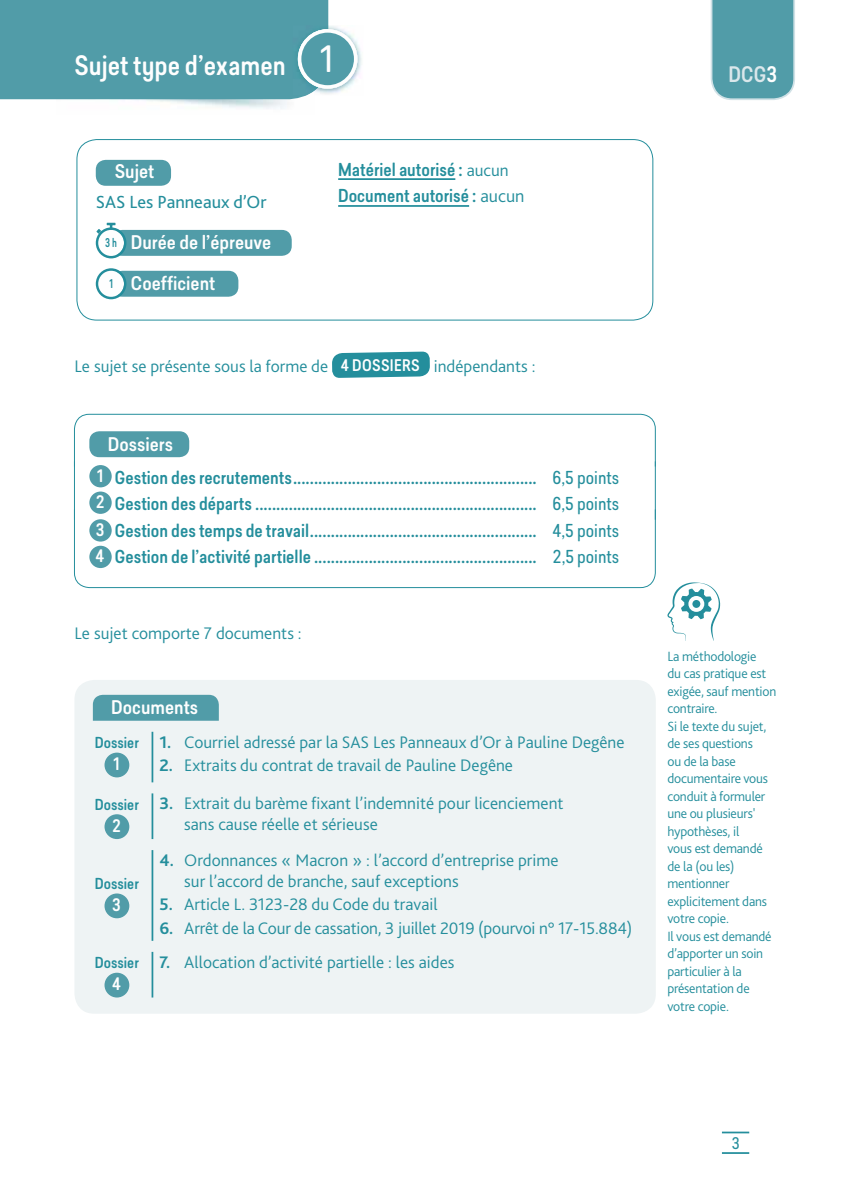
<style>
.page{position:relative;width:844px;height:1191px;background:#fff}
.page>*{position:absolute;margin:0;border:0;box-sizing:border-box;transform-origin:0 0}
.t1{font:500 26.25px "Predige Rounded";color:#fefefe}
.t2{font:500 21px "Predige Rounded";color:#dae7eb}
.t3{font:500 18.55px "Predige Rounded";color:#fefefe;scale:1.04 1}
.t4{font:18.38px "Bliss 2";color:#248e9c}
.t5{font:300 17.5px/21px "Bliss 2";color:#248e9c}
.t6{font:500 17.5px/26.4px "Predige Rounded";color:#248e9c}
.t7{font:500 16.97px "Predige Rounded";color:#fefefe}
.t8{font:15.75px "Predige Rounded";color:#248e9c}
.t9{font:500 14.88px "Predige Rounded";color:#248e9c}
.t10{font:300 14px/17.5px "Bliss 2";letter-spacing:-.015em;color:#248e9c}
.s1{font-weight:400;font-size:35.7px}
.s2{font-size:11.9px;color:#248e9c}
.s3{font-family:"Bliss 2";font-weight:300}
.s4{font-family:"Bliss 2";font-weight:300;font-size:18.38px}
.s5{font-family:"Predige Rounded";font-weight:500;font-size:15.75px;color:#fefefe}
.s6{font-size:16.97px;color:#fefefe}
.s7{font-weight:400}
.s8{font-family:"Predige Rounded";font-weight:500;font-size:14.88px}
.s9{font-weight:700}
.s10{color:#fefefe}
</style>
<div class="page">
<hr style="left:721px;top:1131px;width:28px;height:2px;background:#248e9c">
<svg style="left:722px;top:1152px;width:27px;height:1px"></svg>
<svg style="left:710px;top:0;width:85px;height:100px;background:#5ca2ad"></svg>
<img style="left:357px;top:42px;width:5px;height:34px">
<div style="left:0;top:0;width:345px;height:99px;background:#519ca8"></div>
<img style="left:292px;top:25px;width:36px;height:70px">
<img style="left:298px;top:29px;width:59px;height:60px">
<div style="left:299px;top:31px;width:56px;height:56px;background:#519ca8;border-radius:50%"></div>
<div style="left:298px;top:29px;width:59px;height:60px;border:4px solid #fefefe;border-radius:50%"></div>
<svg style="left:74px;top:413px;width:582px;height:54px"></svg>
<hr style="left:74px;top:461px;width:1px;height:59px;background:#248e9c">
<hr style="left:654px;top:461px;width:1px;height:59px;background:#248e9c">
<svg style="left:74px;top:508px;width:582px;height:80px"></svg>
<div style="left:96px;top:160px;width:75px;height:26px;background:#519ca8;border-radius:10px"></div>
<div style="left:112px;top:230px;width:179px;height:26px;background:#519ca8;border-radius:10px"></div>
<svg style="left:96px;top:223px;width:30px;height:35px"></svg>
<div style="left:112px;top:271px;width:126px;height:26px;background:#519ca8;border-radius:10px"></div>
<svg style="left:96px;top:268px;width:30px;height:31px"></svg>
<hr style="left:338px;top:178px;width:117px;height:2px;background:#248e9c">
<hr style="left:338px;top:205px;width:131px;height:2px;background:#248e9c">
<div style="left:76px;top:139px;width:577px;height:181px;border:1px solid #248e9c;border-radius:20px"></div>
<svg style="left:332px;top:351px;width:98px;height:27px;background:#3b9aa6"></svg>
<div style="left:89px;top:431px;width:100px;height:26px;background:#519ca8;border-radius:10px"></div>
<div style="left:89px;top:465px;width:23px;height:22px;background:#519ca8;border-radius:50%"></div>
<div style="left:89px;top:491px;width:23px;height:23px;background:#519ca8;border-radius:50%"></div>
<div style="left:89px;top:519px;width:23px;height:22px;background:#519ca8;border-radius:50%"></div>
<div style="left:89px;top:546px;width:23px;height:22px;background:#519ca8;border-radius:50%"></div>
<div style="left:74px;top:680px;width:581px;height:333px;background:#eef3f4;border-radius:20px"></div>
<hr style="left:151px;top:732px;width:2px;height:50px;background:#248e9c">
<hr style="left:151px;top:793px;width:2px;height:46px;background:#248e9c">
<hr style="left:151px;top:850px;width:2px;height:90px;background:#248e9c">
<hr style="left:151px;top:952px;width:2px;height:45px;background:#248e9c">
<div style="left:93px;top:695px;width:126px;height:25px;background:#519ca8"></div>
<div style="left:104px;top:752px;width:25px;height:25px;background:#519ca8;border-radius:50%"></div>
<div style="left:104px;top:814px;width:25px;height:25px;background:#519ca8;border-radius:50%"></div>
<div style="left:104px;top:893px;width:25px;height:25px;background:#519ca8;border-radius:50%"></div>
<div style="left:104px;top:972px;width:25px;height:25px;background:#519ca8;border-radius:50%"></div>
<svg style="left:667px;top:582px;width:53px;height:59px"></svg>
<svg style="left:688px;top:596px;width:16px;height:16px"></svg>
<div style="left:692px;top:600px;width:8px;height:8px;background:#248e9c;border-radius:50%"></div>
<h1 class="t1" style="left:74px;top:47px;width:260px">Sujet type d’examen <span class="s1">1</span></h1>
<p class="t3" style="left:115px;top:158px;width:40px">Sujet</p>
<p class="t4" style="left:96px;top:190px;width:172px">SAS Les Panneaux d’Or</p>
<p class="t3" style="left:105px;top:230px;width:161px"><span class="s2">3 h</span> durée de l’épreuve</p>
<p class="t3" style="left:109px;top:270px;width:103px"><span class="s2">1</span> Coefficient</p>
<p class="t6" style="left:338px;top:156px;width:188px">matériel autorisé : <span class="s3">aucun </span>document autorisé : <span class="s4">aucun</span></p>
<p class="t5" style="left:74px;top:355px;width:462px">Le sujet se présente sous la forme de <span class="s5">4 dOSSIeRS</span> indépendants :</p>
<p class="t3" style="left:108px;top:431px;width:64px">dossiers</p>
<p class="t6" style="left:96px;top:464px;width:525px;text-align:justify"><span class="s6">1</span> Gestion des recrutements .......................................................... <span class="s7">6,5 points </span><span class="s6">2</span> Gestion des départs ................................................................... <span class="s7">6,5 points </span><span class="s6">3</span> Gestion des temps de travail ...................................................... <span class="s7">4,5 points </span><span class="s6">4</span> Gestion de l’activité partielle ..................................................... <span class="s7">2,5 points</span></p>
<p class="t5" style="left:74px;top:622px;width:229px">Le sujet comporte 7 documents :</p>
<p class="t3" style="left:111px;top:694px;width:85px">documents</p>
<p class="t5" style="left:95px;top:730px;width:531px"><span class="s8">dossier</span> <span class="s9">1.</span> Courriel adressé par la SAS Les Panneaux d’Or à Pauline Degêne</p>
<p class="t5" style="left:159px;top:754px;width:355px"><span class="s9">2.</span> Extraits du contrat de travail de Pauline Degêne</p>
<p class="t7" style="left:113px;top:752px;width:8px">1</p>
<p class="t5" style="left:184px;top:792px;width:381px;text-indent:-89px"><span class="s8">dossier</span> <span class="s9">3.</span> Extrait du barème fixant l’indemnité pour licenciement sans cause réelle et sérieuse</p>
<p class="t7" style="left:112px;top:814px;width:10px">2</p>
<p class="t9" style="left:95px;top:873px;width:46px">dossier</p>
<p class="t7" style="left:112px;top:893px;width:10px">3</p>
<p class="t5" style="left:184px;top:849px;width:375px;text-indent:-25px"><span class="s9">4.</span> Ordonnances « Macron » : l’accord d’entreprise prime sur l’accord de branche, sauf exceptions</p>
<p class="t5" style="left:159px;top:893px;width:279px"><span class="s9">5.</span> Article L. 3123-28 du Code du travail</p>
<p class="t5" style="left:159px;top:917px;width:474px"><span class="s9">6.</span> Arrêt de la Cour de cassation, 3 juillet 2019 (pourvoi n° 17-15.884)</p>
<p class="t5" style="left:95px;top:951px;width:361px"><span class="s8">dossier</span> <span class="s9">7.</span> Allocation d’activité partielle : les aides</p>
<p class="t7" style="left:112px;top:972px;width:10px">4</p>
<p class="t2" style="left:728px;top:60px;width:50px">dCG<span class="s10">3</span></p>
<p class="t10" style="left:667px;top:646px;width:110px">La méthodologie<br>du cas pratique est exigée, sauf mention contraire.<br>Si le texte du sujet, de ses questions<br>ou de la base documentaire vous conduit à formuler une ou plusieurs' hypothèses, il<br>vous est demandé de la (ou les) mentionner explicitement dans votre copie.<br>Il vous est demandé d’apporter un soin particulier à la présentation de votre copie.</p>
<p class="t8" style="left:731px;top:1132px;width:9px">3</p>
</div>
